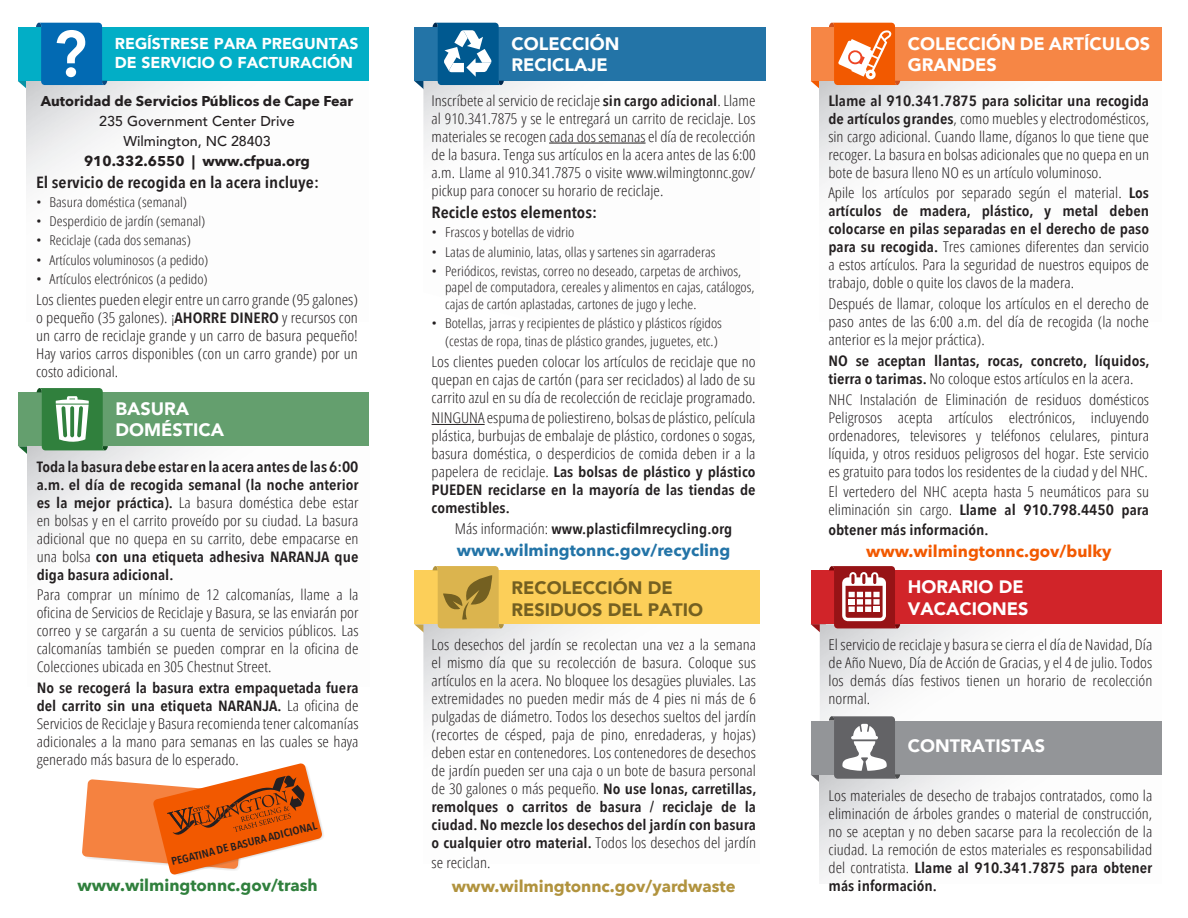
<style>
.page{position:relative;width:1188px;height:918px;background:#fff}
.page>*{position:absolute;margin:0;border:0;box-sizing:border-box;transform-origin:0 0}
.t1{font:900 18px/21.6px "Avenir";color:#fff}
.t2{font:900 18px/21.6px "Avenir";color:#746021}
.t3{font:700 16.5px "Avenir Next";color:#2374a7}
.t4{font:700 16.5px "Avenir Next";color:#b1933e}
.t5{font:700 16.5px "Avenir Next";color:#30803d}
.t6{font:700 16.5px "Avenir Next";color:#f25900}
.t7{font:600 16.2px "Avenir Next Condensed";color:#231f20;scale:1.11 1}
.t8{font:900 15.75px/18.9px "Avenir";color:#fff}
.t9{font:300 14.85px/18px "Open Sans Condensed";color:#231f20;text-align:justify;scale:1.11 1}
.t10{font:600 14.85px/18px "Avenir Next Condensed";color:#231f20;text-align:justify;scale:1.11 1}
.t11{font:700 14.25px "Avenir Next";color:#231f20}
.t12{font:500 14.25px "Avenir";color:#231f20}
.t13{font:300 13.8px "Open Sans Condensed";color:#231f20;scale:1.11 1}
.t14{font:300 13.5px/16.5px "Open Sans Condensed";color:#231f20;scale:1.11 1}
.t15{font:600 10.8px "Avenir Next Condensed";color:#241f21;scale:1.11 1}
.s1{font-size:13.5px}
.s2{font-family:"Avenir Next Condensed";font-weight:600}
.s3{font-family:"Open Sans Condensed";font-weight:300}
</style>
<div class="page">
<img style="left:423px;top:624px;width:158px;height:98px">
<div style="left:414px;top:570px;width:346px;height:54px;background:#fccf59"></div>
<svg style="left:414px;top:566px;width:90px;height:72px"></svg>
<img style="left:423px;top:81px;width:223px;height:69px">
<div style="left:414px;top:27px;width:352px;height:54px;background:#2374a7"></div>
<svg style="left:414px;top:23px;width:90px;height:71px"></svg>
<hr style="left:549px;top:143px;width:97px;height:1px;background:#231f20">
<hr style="left:432px;top:424px;width:53px;height:1px;background:#231f20">
<div style="left:18px;top:392px;width:351px;height:54px;background:#649f6e"></div>
<svg style="left:18px;top:388px;width:90px;height:72px"></svg>
<div style="left:18px;top:27px;width:351px;height:54px;background:#02aec6"></div>
<svg style="left:18px;top:23px;width:89px;height:71px"></svg>
<div style="left:811px;top:27px;width:351px;height:54px;background:#f68645"></div>
<div style="left:811px;top:570px;width:351px;height:54px;background:#d12429"></div>
<svg style="left:811px;top:23px;width:89px;height:71px"></svg>
<svg style="left:811px;top:566px;width:89px;height:71px"></svg>
<div style="left:811px;top:721px;width:351px;height:54px;background:#939598"></div>
<svg style="left:811px;top:716px;width:89px;height:72px"></svg>
<svg style="left:82px;top:763px;width:242px;height:112px"></svg>
<p class="t8" style="left:115px;top:34px;width:245px">REGÍSTRESE PARA PREGUNTAS<br>DE SERVICIO O FACTURACIÓN</p>
<p class="t11" style="left:41px;top:93px;width:314px">Autoridad de Servicios Públicos de Cape Fear</p>
<p class="t12" style="left:99px;top:109px;width:197px">235 Government Center Drive</p>
<p class="t12" style="left:123px;top:129px;width:149px">Wilmington, NC 28403</p>
<p class="t11" style="left:84px;top:152px;width:227px">910.332.6550 | www.cfpua.org</p>
<p class="t7" style="left:36px;top:168px;width:256px">El servicio de recogida en la acera incluye:</p>
<p class="t14" style="left:36px;top:193px;width:138px">• Basura doméstica (semanal)</p>
<p class="t14" style="left:36px;top:213px;width:154px">• Desperdicio de jardín (semanal)</p>
<p class="t14" style="left:36px;top:232px;width:141px">• Reciclaje (cada dos semanas)</p>
<p class="t14" style="left:36px;top:251px;width:157px">• Artículos voluminosos (a pedido)</p>
<p class="t13" style="left:36px;top:270px;width:156px">• Artículos electrónicos <span class="s1">(a pedido)</span></p>
<p class="t9" style="left:36px;top:290px;width:291px">Los clientes pueden elegir entre un carro grande (95 galones) o pequeño (35 galones). ¡<span class="s2">AHORRE DINERO</span> y recursos con un carro de reciclaje grande y un carro de basura pequeño!<br>Hay varios carros disponibles (con un carro grande) por un costo adicional.</p>
<p class="t1" style="left:116px;top:398px;width:110px">BASURA<br>DOMÉSTICA</p>
<p class="t10" style="left:37px;top:457px;width:291px">Toda la basura debe estar en la acera antes de las 6:00 a.m. el día de recogida semanal (la noche anterior es la mejor práctica). <span class="s3">La basura doméstica debe estar en bolsas y en el carrito proveído por su ciudad. La basura adicional que no quepa en su carrito, debe empacarse en una bolsa</span> con una etiqueta adhesiva NARANJA que diga basura adicional.</p>
<p class="t9" style="left:37px;top:585px;width:291px">Para comprar un mínimo de 12 calcomanías, llame a la oficina de Servicios de Reciclaje y Basura, se las enviarán por correo y se cargarán a su cuenta de servicios públicos. Las calcomanías también se pueden comprar en la oficina de Colecciones ubicada en 305 Chestnut Street.</p>
<p class="t9" style="left:37px;top:678px;width:291px"><span class="s2">No se recogerá la basura extra empaquetada fuera del carrito sin una etiqueta NARANJA.</span> La oficina de Servicios de Reciclaje y Basura recomienda tener calcomanías adicionales a la mano para semanas en las cuales se haya generado más basura de lo esperado.</p>
<p class="t15" style="left:169px;top:853px;width:136px;rotate:-14deg">PEGATINA DE BASURA ADICIONAL</p>
<p class="t5" style="left:78px;top:875px;width:242px">www.wilmingtonnc.gov/trash</p>
<p class="t1" style="left:511px;top:32px;width:109px">COLECCIÓN<br>RECICLAJE</p>
<p class="t9" style="left:432px;top:91px;width:293px">Inscríbete al servicio de reciclaje <span class="s2">sin cargo adicional</span>. Llame al 910.341.7875 y se le entregará un carrito de reciclaje. Los materiales se recogen cada dos semanas el día de recolección de la basura. Tenga sus artículos en la acera antes de las 6:00 a.m. Llame al 910.341.7875 o visite www.wilmingtonnc.gov/ pickup para conocer su horario de reciclaje.</p>
<p class="t7" style="left:432px;top:198px;width:151px">Recicle estos elementos:</p>
<p class="t14" style="left:432px;top:224px;width:130px">• Frascos y botellas de vidrio</p>
<p class="t14" style="left:432px;top:243px;width:257px">• Latas de aluminio, latas, ollas y sartenes sin agarraderas</p>
<p class="t14" style="left:445px;top:262px;width:280px;text-indent:-14px">• Periódicos, revistas, correo no deseado, carpetas de archivos, papel de computadora, cereales y alimentos en cajas, catálogos, cajas de cartón aplastadas, cartones de jugo y leche.</p>
<p class="t14" style="left:445px;top:314px;width:251px;line-height:18px;text-indent:-14px">• Botellas, jarras y recipientes de plástico y plásticos rígidos (cestas de ropa, tinas de plástico grandes, juguetes, etc.)</p>
<p class="t9" style="left:432px;top:352px;width:293px">Los clientes pueden colocar los artículos de reciclaje que no quepan en cajas de cartón (para ser reciclados) al lado de su carrito azul en su día de recolección de reciclaje programado.</p>
<p class="t9" style="left:432px;top:408px;width:293px">NINGUNA espuma de poliestireno, bolsas de plástico, película plástica, burbujas de embalaje de plástico, cordones o sogas, basura doméstica, o desperdicios de comida deben ir a la papelera de reciclaje. <span class="s2">Las bolsas de plástico y plástico PUEDEN reciclarse en la mayoría de las tiendas de comestibles.</span></p>
<p class="t10" style="left:455px;top:519px;width:251px"><span class="s3">Más información:</span> www.plasticfilmrecycling.org</p>
<p class="t3" style="left:457px;top:540px;width:275px">www.wilmingtonnc.gov/recycling</p>
<p class="t2" style="left:511px;top:577px;width:193px">RECOLECCIÓN DE<br>RESIDUOS DEL PATIO</p>
<p class="t9" style="left:432px;top:635px;width:294px">Los desechos del jardín se recolectan una vez a la semana el mismo día que su recolección de basura. Coloque sus artículos en la acera. No bloquee los desagües pluviales. Las extremidades no pueden medir más de 4 pies ni más de 6 pulgadas de diámetro. Todos los desechos sueltos del jardín (recortes de césped, paja de pino, enredaderas, y hojas) deben estar en contenedores. Los contenedores de desechos de jardín pueden ser una caja o un bote de basura personal de 30 galones o más pequeño. <span class="s2">No use lonas, carretillas, remolques o carritos de basura / reciclaje de la ciudad. No mezcle los desechos del jardín con basura o cualquier otro material.</span> Todos los desechos del jardín</p>
<p class="t9" style="left:432px;top:853px;width:55px">se reciclan.</p>
<p class="t4" style="left:452px;top:876px;width:285px">www.wilmingtonnc.gov/yardwaste</p>
<p class="t1" style="left:908px;top:32px;width:244px">COLECCIÓN DE ARTÍCULOS<br>GRANDES</p>
<p class="t9" style="left:828px;top:91px;width:290px"><span class="s2">Llame al 910.341.7875 para solicitar una recogida de artículos grandes</span>, como muebles y electrodomésticos, sin cargo adicional. Cuando llame, díganos lo que tiene que recoger. La basura en bolsas adicionales que no quepa en un bote de basura lleno NO es un artículo voluminoso.</p>
<p class="t9" style="left:828px;top:184px;width:290px">Apile los artículos por separado según el material. <span class="s2">Los artículos de madera, plástico, y metal deben colocarse en pilas separadas en el derecho de paso para su recogida.</span> Tres camiones diferentes dan servicio a estos artículos. Para la seguridad de nuestros equipos de trabajo, doble o quite los clavos de la madera.</p>
<p class="t9" style="left:828px;top:294px;width:290px">Después de llamar, coloque los artículos en el derecho de paso antes de las 6:00 a.m. del día de recogida (la noche anterior es la mejor práctica).</p>
<p class="t10" style="left:828px;top:351px;width:291px">NO se aceptan llantas, rocas, concreto, líquidos, tierra o tarimas. <span class="s3">No coloque estos artículos en la acera.</span></p>
<p class="t9" style="left:828px;top:390px;width:290px">NHC Instalación de Eliminación de residuos domésticos Peligrosos acepta artículos electrónicos, incluyendo ordenadores, televisores y teléfonos celulares, pintura líquida, y otros residuos peligrosos del hogar. Este servicio es gratuito para todos los residentes de la ciudad y del NHC.</p>
<p class="t9" style="left:828px;top:482px;width:290px">El vertedero del NHC acepta hasta 5 neumáticos para su eliminación sin cargo. <span class="s2">Llame al 910.798.4450 para</span></p>
<p class="t10" style="left:828px;top:520px;width:146px">obtener más información.</p>
<p class="t6" style="left:866px;top:541px;width:247px">www.wilmingtonnc.gov/bulky</p>
<p class="t1" style="left:908px;top:576px;width:122px">HORARIO DE<br>VACACIONES</p>
<p class="t9" style="left:829px;top:636px;width:293px">El servicio de reciclaje y basura se cierra el día de Navidad, Día de Año Nuevo, Día de Acción de Gracias, y el 4 de julio. Todos los demás días festivos tienen un horario de recolección normal.</p>
<p class="t1" style="left:908px;top:735px;width:139px">CONTRATISTAS</p>
<p class="t9" style="left:829px;top:786px;width:293px">Los materiales de desecho de trabajos contratados, como la eliminación de árboles grandes o material de construcción, no se aceptan y no deben sacarse para la recolección de la ciudad. La remoción de estos materiales es responsabilidad del contratista. <span class="s2">Llame al 910.341.7875 para obtener más información.</span></p>
</div>
